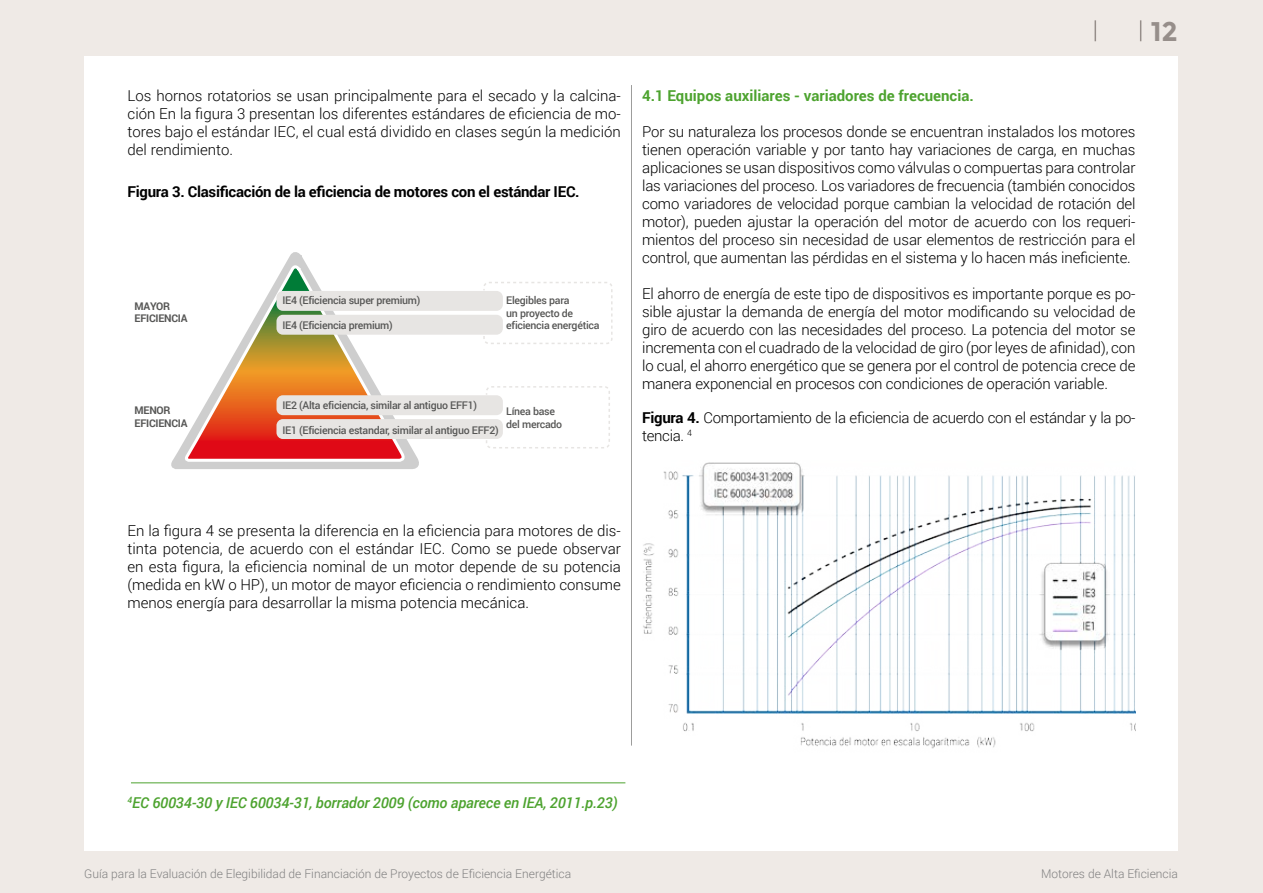
<style>
.page{position:relative;width:1263px;height:893px;background:#efeae6}
.page>*{position:absolute;margin:0;border:0;box-sizing:border-box;transform-origin:0 0}
.t1{font:700 27px "Montserrat";color:#968e8a}
.t2{font:300 15px/18px "Roboto";letter-spacing:-.01em;color:#000;text-align:justify}
.t3{font:italic 500 15px "Roboto";letter-spacing:-.01em;color:#4da32f}
.t4{font:700 15px "Roboto";letter-spacing:-.02em;color:#000}
.t5{font:700 15px "Roboto";color:#4da32f}
.t6{font:300 12px "Roboto";color:#808080}
.t7{font:500 10.5px/12.8px "Roboto";letter-spacing:-.025em;color:#575756}
.t8{font:700 10.5px/12.8px "Roboto";letter-spacing:-.025em;color:#575756}
.s1{font-weight:700}
</style>
<div class="page">
<div style="left:84px;top:56px;width:1094px;height:794px;background:#fff"></div>
<svg style="left:1140px;top:20px;width:1px;height:21px"></svg>
<hr style="left:1094px;top:20px;width:2px;height:21px;background:#968e8a">
<hr style="left:131px;top:782px;width:494px;height:1px;background:#4da32f">
<svg style="left:171px;top:252px;width:248px;height:217px"></svg>
<svg style="left:180px;top:263px;width:226px;height:201px"></svg>
<div style="left:276px;top:291px;width:227px;height:20px;background:#e7e5e3;border-radius:6px"></div>
<div style="left:276px;top:315px;width:227px;height:20px;background:#e7e5e3;border-radius:6px"></div>
<svg style="left:483px;top:282px;width:130px;height:62px"></svg>
<div style="left:276px;top:395px;width:227px;height:20px;background:#e7e5e3;border-radius:6px"></div>
<div style="left:276px;top:419px;width:227px;height:20px;background:#e7e5e3;border-radius:6px"></div>
<svg style="left:486px;top:386px;width:124px;height:63px"></svg>
<img style="left:643px;top:462px;width:492px;height:287px">
<hr style="left:631px;top:85px;width:1px;height:661px;background:#9d9d9c">
<p class="t2" style="left:128px;top:86px;width:495px">Los hornos rotatorios se usan principalmente para el secado y la calcina&shy;ción En la figura 3 presentan los diferentes estándares de eficiencia de mo&shy;tores bajo el estándar IEC, el cual está dividido en clases según la medición del rendimiento.</p>
<p class="t4" style="left:128px;top:181px;width:454px">Figura 3. Clasificación de la eficiencia de motores con el estándar IEC.</p>
<p class="t8" style="left:135px;top:299px;width:54px">MAYOR<br>EFICIENCIA</p>
<p class="t8" style="left:135px;top:403px;width:54px">MENOR<br>EFICIENCIA</p>
<p class="t7" style="left:282px;top:294px;width:140px">IE4 (Eficiencia super premium)</p>
<p class="t7" style="left:282px;top:319px;width:112px">IE4 (Eficiencia premium)</p>
<p class="t7" style="left:506px;top:293px;width:95px">Elegibles para<br>un proyecto de eficiencia energética</p>
<p class="t7" style="left:282px;top:398px;width:196px">IE2 (Alta eficiencia, similar al antiguo EFF1)</p>
<p class="t7" style="left:282px;top:423px;width:218px">IE1 (Eficiencia estandar, similar al antiguo EFF2)</p>
<p class="t7" style="left:506px;top:405px;width:57px">Línea base del mercado</p>
<h1 class="t1" style="left:1151px;top:16px;width:29px">12</h1>
<p class="t5" style="left:642px;top:85px;width:333px">4.1 Equipos auxiliares - variadores de frecuencia.</p>
<p class="t2" style="left:642px;top:122px;width:495px">Por su naturaleza los procesos donde se encuentran instalados los motores tienen operación variable y por tanto hay variaciones de carga, en muchas aplicaciones se usan dispositivos como válvulas o compuertas para controlar las variaciones del proceso. Los variadores de frecuencia (también conocidos como variadores de velocidad porque cambian la velocidad de rotación del motor), pueden ajustar la operación del motor de acuerdo con los requeri&shy;mientos del proceso sin necesidad de usar elementos de restricción para el control, que aumentan las pérdidas en el sistema y lo hacen más ineficiente.</p>
<p class="t2" style="left:642px;top:284px;width:495px">El ahorro de energía de este tipo de dispositivos es importante porque es po&shy;sible ajustar la demanda de energía del motor modificando su velocidad de giro de acuerdo con las necesidades del proceso. La potencia del motor se incrementa con el cuadrado de la velocidad de giro (por leyes de afinidad), con lo cual, el ahorro energético que se genera por el control de potencia crece de manera exponencial en procesos con condiciones de operación variable.</p>
<p class="t2" style="left:642px;top:408px;width:495px"><span class="s1">Figura 4.</span> Comportamiento de la eficiencia de acuerdo con el estándar y la po&shy;tencia. <sup>4</sup></p>
<p class="t2" style="left:128px;top:521px;width:495px">En la figura 4 se presenta la diferencia en la eficiencia para motores de dis&shy;tinta potencia, de acuerdo con el estándar IEC. Como se puede observar en esta figura, la eficiencia nominal de un motor depende de su potencia (medida en kW o HP), un motor de mayor eficiencia o rendimiento consume menos energía para desarrollar la misma potencia mecánica.</p>
<p class="t3" style="left:128px;top:792px;width:491px"><sup>4</sup>EC 60034-30 y IEC 60034-31, borrador 2009 (como aparece en IEA, 2011.p.23)</p>
<p class="t6" style="left:84px;top:866px;width:488px">Guía para la Evaluación de Elegibilidad de Financiación de Proyectos de Eficiencia Energética</p>
<p class="t6" style="left:1041px;top:866px;width:138px">Motores de Alta Eficiencia</p>
</div>
